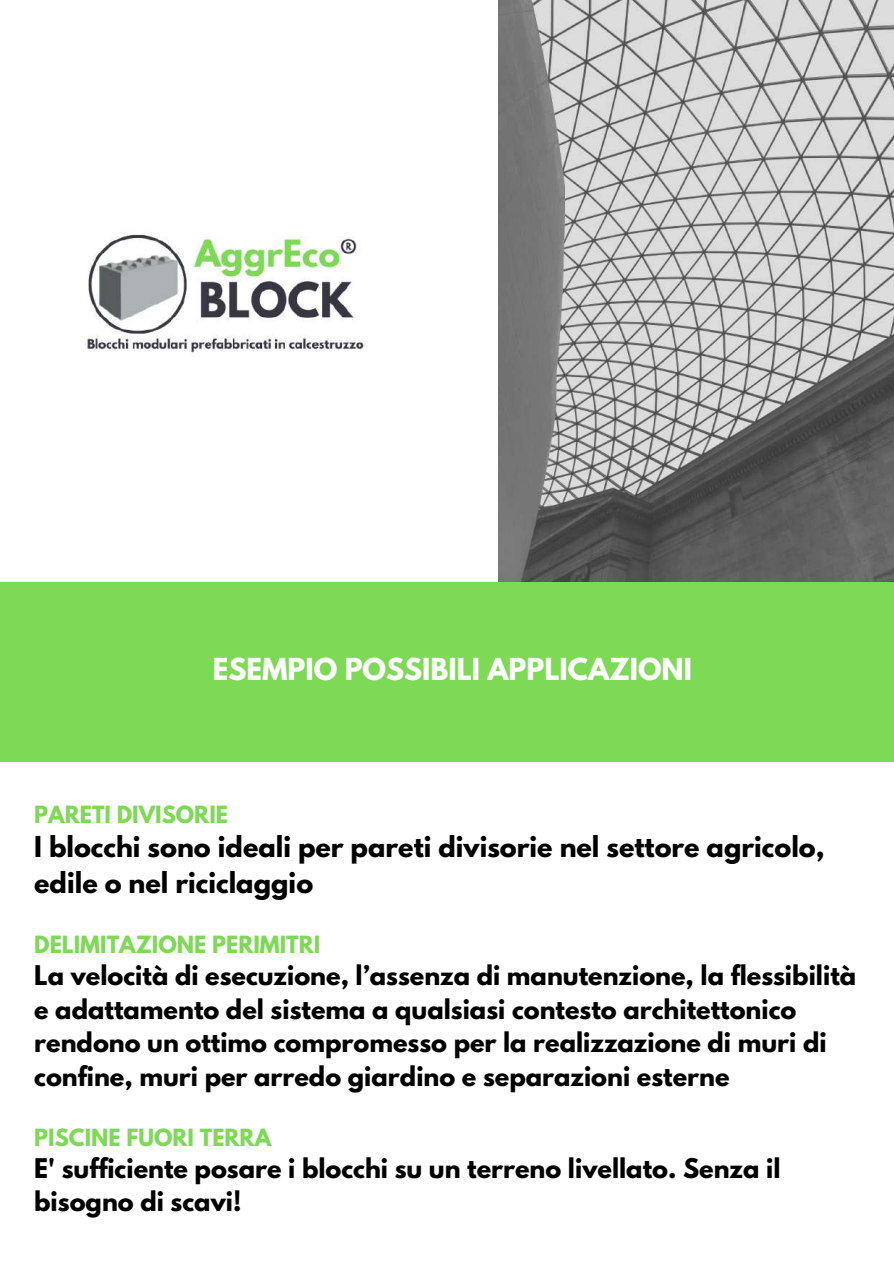
<style>
.page{position:relative;width:894px;height:1264px;background:#fff}
.page>*{position:absolute;margin:0;border:0;box-sizing:border-box;transform-origin:0 0}
.t1{font:700 26.85px "League Spartan";color:#fff}
.t2{font:700 25.5px/35.5px "League Spartan";color:#000}
.t3{font:700 24px/33.6px "League Spartan";color:#000}
.t4{font:700 21px "League Spartan";color:#7ed957}
</style>
<div class="page">
<img style="left:498px;top:0;width:395px;height:582px">
<img style="left:87px;top:234px;width:279px;height:119px">
<div style="left:0;top:582px;width:893px;height:180px;background:#7ed957"></div>
<p class="t1" style="left:213px;top:656px;width:480px">ESEMPIO POSSIBILI APPLICAZIONI</p>
<p class="t4" style="left:34px;top:804px;width:195px">PARETI DIVISORIE</p>
<p class="t2" style="left:34px;top:832px;width:791px">I blocchi sono ideali per pareti divisorie nel settore agricolo, edile o nel riciclaggio</p>
<p class="t4" style="left:34px;top:934px;width:287px">DELIMITAZIONE PERIMITRI</p>
<p class="t3" style="left:34px;top:961px;width:823px">La velocità di esecuzione, l’assenza di manutenzione, la flessibilità e adattamento del sistema a qualsiasi contesto architettonico rendono un ottimo compromesso per la realizzazione di muri di confine, muri per arredo giardino e separazioni esterne</p>
<p class="t4" style="left:34px;top:1126px;width:238px">PISCINE FUORI TERRA</p>
<p class="t3" style="left:34px;top:1154px;width:747px">E' sufficiente posare i blocchi su un terreno livellato. Senza il bisogno di scavi!</p>
</div>
